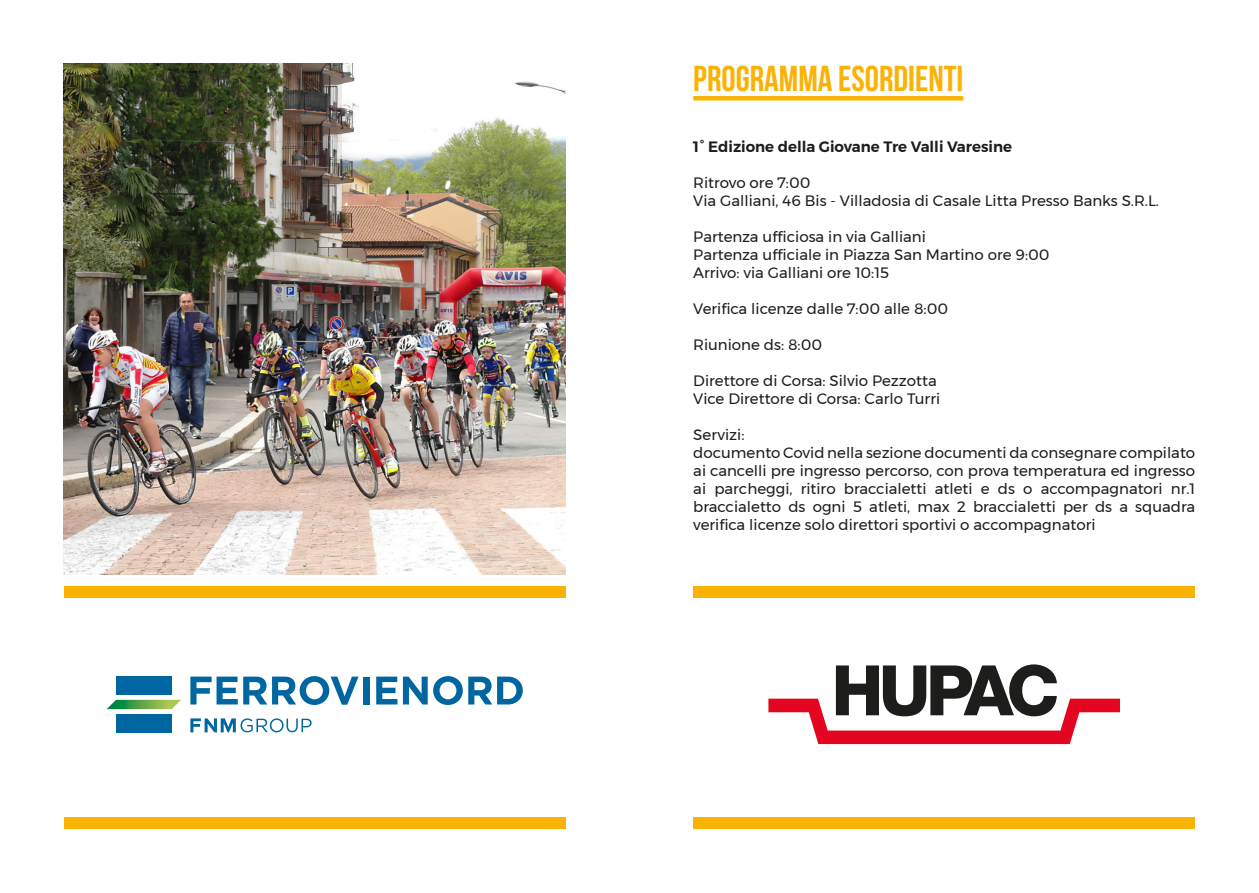
<style>
.page{position:relative;width:1259px;height:893px;background:#fff}
.page>*{position:absolute;margin:0;border:0;box-sizing:border-box;transform-origin:0 0}
.t1{font:700 36px "Bebas Neue";color:#fab305}
.t2{font:15px/18px "Montserrat";color:#1d1d1b}
.t3{font:600 15px "Montserrat";color:#1d1d1b}
</style>
<div class="page">
<div style="left:693px;top:96px;width:270px;height:5px;background:#fab305"></div>
<svg style="left:107px;top:700px;width:74px;height:9px"></svg>
<div style="left:116px;top:677px;width:56px;height:18px;background:#0066a1"></div>
<div style="left:116px;top:714px;width:56px;height:18px;background:#0066a1"></div>
<svg style="left:190px;top:718px;width:121px;height:14px"></svg>
<svg style="left:190px;top:676px;width:168px;height:29px"></svg>
<div style="left:363px;top:677px;width:6px;height:27px;background:#0066a1"></div>
<svg style="left:376px;top:677px;width:21px;height:27px"></svg>
<svg style="left:403px;top:676px;width:120px;height:29px"></svg>
<div style="left:64px;top:586px;width:502px;height:12px;background:#fab305"></div>
<div style="left:693px;top:586px;width:502px;height:12px;background:#fab305"></div>
<div style="left:64px;top:817px;width:502px;height:12px;background:#fab305"></div>
<div style="left:693px;top:817px;width:502px;height:12px;background:#fab305"></div>
<img style="left:64px;top:64px;width:502px;height:510px">
<svg style="left:768px;top:664px;width:352px;height:80px"></svg>
<h1 class="t1" style="left:693px;top:59px;width:272px">PROGRAMMA ESORDIENTI</h1>
<p class="t3" style="left:693px;top:134px;width:320px">1° Edizione della Giovane Tre Valli Varesine</p>
<p class="t2" style="left:693px;top:173px;width:467px">Ritrovo ore 7:00<br>Via Galliani, 46 Bis - Villadosia di Casale Litta Presso Banks S.R.L.</p>
<p class="t2" style="left:693px;top:227px;width:358px">Partenza ufficiosa in via Galliani<br>Partenza ufficiale in Piazza San Martino ore 9:00<br>Arrivo: via Galliani ore 10:15</p>
<p class="t2" style="left:693px;top:299px;width:256px">Verifica licenze dalle 7:00 alle 8:00</p>
<p class="t2" style="left:693px;top:335px;width:130px">Riunione ds: 8:00</p>
<p class="t2" style="left:693px;top:371px;width:248px">Direttore di Corsa: Silvio Pezzotta<br>Vice Direttore di Corsa: Carlo Turri</p>
<p class="t2" style="left:693px;top:425px;width:503px">Servizi:<br>documento Covid nella sezione documenti da consegnare compilato ai cancelli pre ingresso percorso, con prova temperatura ed ingresso ai parcheggi, ritiro braccialetti atleti e ds o accompagnatori nr.1 braccialetto ds ogni 5 atleti, max 2 braccialetti per ds a squadra verifica licenze solo direttori sportivi o accompagnatori</p>
</div>
